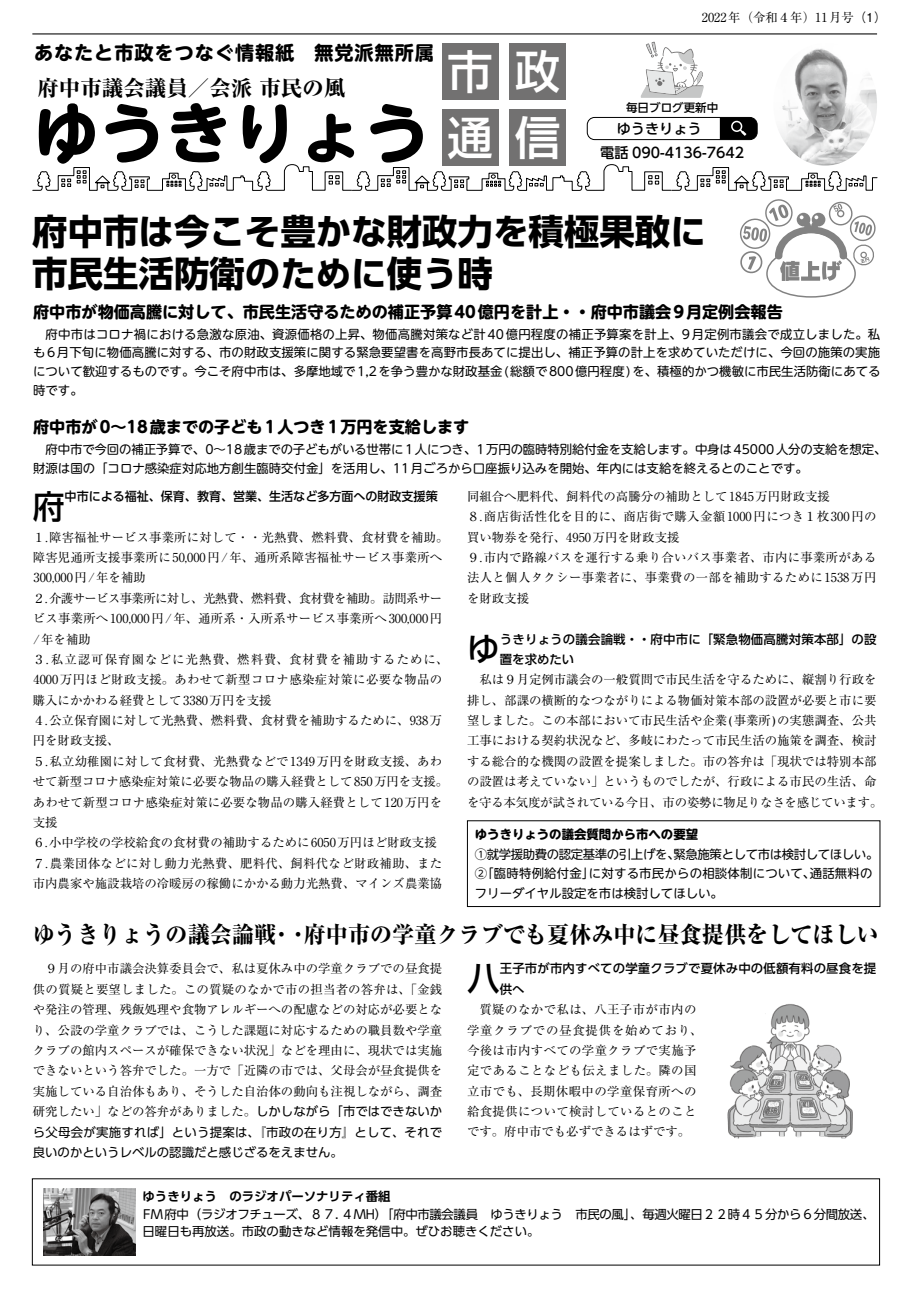
<style>
.page{position:relative;width:911px;height:1290px;background:#fff}
.page>*{position:absolute;margin:0;border:0;box-sizing:border-box;transform-origin:0 0}
.t1{font:700 66.12px "UD Shin M Go Pro";color:#000}
.t2{font:500 45.62px/66.5px "Shin Go Pro";color:#fff}
.t3{font:700 35.38px/42.5px "UD Shin Go Pro";color:#000}
.t4{font:500 32.75px "UD Shin Go Pro";color:#000}
.t5{font:800 23px "Ryumin Pro";color:#000;scale:.96 1}
.t6{font:800 21.5px "Ryumin Pro";color:#000}
.t7{font:700 19.12px "UD Shin M Go Pro";letter-spacing:.05em;color:#000}
.t8{font:700 16.12px "UD Shin M Go Pro";color:#000}
.t9{font:500 14.12px "UD Shin Go Pro";color:#000}
.t10{font:12.38px/20.4px "Ryumin Pro";color:#000}
.t11{font:12.38px/18.6px "UD Shin M Go Pro";color:#000}
.t12{font:12.38px/20.4px "Ryumin Pro";letter-spacing:.025em;color:#000}
.t13{font:12.38px/20.4px "UD Shin Go Pro";color:#000}
.t14{font:12.38px/20.4px "Ryumin Pro";letter-spacing:.035em;color:#000}
.t15{font:500 12.38px/20.4px "UD Shin Go Pro";letter-spacing:.01em;color:#000}
.t16{font:700 12.38px "UD Shin Go Pro De";color:#000}
.t17{font:700 12.38px "UD Shin M Go Pro";color:#000}
.t18{font:500 11.5px "UD Shin Go Pro";color:#000}
.s1{font-family:"Gothic BBB Pro";font-weight:500}
.s2{font-family:"UD Shin Go Pro"}
</style>
<div class="page">
<hr style="left:32px;top:33px;width:845px;height:1px;background:#000">
<svg style="left:32px;top:164px;width:846px;height:27px"></svg>
<div style="left:442px;top:43px;width:56px;height:57px;background:#727171"></div>
<div style="left:442px;top:109px;width:56px;height:57px;background:#727171"></div>
<div style="left:509px;top:43px;width:57px;height:57px;background:#727171"></div>
<div style="left:509px;top:109px;width:57px;height:57px;background:#727171"></div>
<img style="left:773px;top:48px;width:104px;height:118px">
<div style="left:587px;top:117px;width:170px;height:23px;border:1px solid #000;border-radius:7px"></div>
<svg style="left:720px;top:117px;width:37px;height:23px"></svg>
<svg style="left:640px;top:42px;width:63px;height:56px"></svg>
<div style="left:467px;top:820px;width:413px;height:87px;border:1px solid #000"></div>
<img style="left:43px;top:1188px;width:92px;height:67px">
<svg style="left:740px;top:199px;width:135px;height:99px"></svg>
<img style="left:727px;top:1004px;width:126px;height:135px">
<h3 class="t7" style="left:34px;top:38px;width:401px">あなたと市政をつなぐ情報紙　無党派無所属</h3>
<h3 class="t6" style="left:37px;top:71px;width:309px">府中市議会議員／会派 市民の風</h3>
<h1 class="t1" style="left:33px;top:79px;width:398px">ゆうきりょう</h1>
<h2 class="t2" style="left:447px;top:32px;width:47px">市通</h2>
<h2 class="t2" style="left:515px;top:32px;width:47px">政信</h2>
<p class="t10" style="left:702px;top:7px;width:186px">2022年（令和４年）11月号<span class="s1">（1）</span></p>
<p class="t18" style="left:626px;top:98px;width:94px">毎日ブログ更新中</p>
<p class="t9" style="left:600px;top:142px;width:145px">電話 090-4136-7642</p>
<p class="t9" style="left:616px;top:117px;width:87px">ゆうきりょう</p>
<h3 class="t3" style="left:32px;top:209px;width:675px">府中市は今こそ豊かな財政力を積極果敢に市民生活防衛のために使う時</h3>
<h3 class="t8" style="left:33px;top:299px;width:751px">府中市が物価高騰に対して、市民生活守るための補正予算40億円を計上・・府中市議会9月定例会報告</h3>
<p class="t11" style="left:33px;top:324px;width:849px;text-align:justify">　府中市はコロナ禍における急激な原油、資源価格の上昇、物価高騰対策など計 40億円程度の補正予算案を計上、9月定例市議会で成立しました。私も6月下旬に物価高騰に対する、市の財政支援策に関する緊急要望書を高野市長あてに提出し、補正予算の計上を求めていただけに、今回の施策の実施について歓迎するものです。今こそ府中市は、多摩地域で1,2を争う豊かな財政基金 (総額で800億円程度 )を、積極的かつ機敏に市民生活防衛にあてる時です。</p>
<h3 class="t8" style="left:33px;top:414px;width:438px">府中市が0〜18歳までの子ども1人つき1万円を支給します</h3>
<p class="t11" style="left:33px;top:439px;width:855px">　府中市で今回の補正予算で、0〜18歳までの子どもがいる世帯に1人につき、1万円の臨時特別給付金を支給します。中身は45000人分の支給を想定、財源は国の「コロナ感染症対応地方創生臨時交付金」を活用し、11月ごろから口座振り込みを開始、年内には支給を終えるとのことです。</p>
<h3 class="t4" style="left:33px;top:480px;width:33px">府</h3>
<p class="t15" style="left:65px;top:486px;width:374px">中市による福祉、保育、教育、営業、生活など多方面への財政支援策</p>
<p class="t10" style="left:33px;top:526px;width:417px">１.障害福祉サービス事業所に対して・・光熱費、燃料費、食材費を補助。障害児通所支援事業所に 50,000円 /年、通所系障害福祉サービス事業所へ<br>300,000円 /年を補助</p>
<p class="t10" style="left:33px;top:587px;width:417px">２. 介護サービス事業所に対し、光熱費、燃料費、食材費を補助。訪問系サービス事業所へ 100,000円 /年、通所系・入所系サービス事業所へ 300,000円/年を補助<br>３.私立認可保育園などに光熱費、燃料費、食材費を補助するために、<br>4000万円ほど財政支援。あわせて新型コロナ感染症対策に必要な物品の購入にかかわる経費として 3380万円を支援<br>４.公立保育園に対して光熱費、燃料費、食材費を補助するために、938万円を財政支援、<br>５.私立幼稚園に対して食材費、光熱費などで 1349万円を財政支援、あわせて新型コロナ感染症対策に必要な物品の購入経費として 850万円を支援。あわせて新型コロナ感染症対策に必要な物品の購入経費として 120万円を支援<br>６.小中学校の学校給食の食材費の補助するために 6050万円ほど財政支援<br>７.農業団体などに対し動力光熱費、肥料代、飼料代など財政補助、また市内農家や施設栽培の冷暖房の稼働にかかる動力光熱費、マインズ農業協</p>
<p class="t12" style="left:467px;top:485px;width:411px">同組合へ肥料代、飼料代の高騰分の補助として 1845万円財政支援<br>８.商店街活性化を目的に、商店街で購入金額 1000円につき１枚 300円の買い物券を発行、4950万円を財政支援<br>９.市内で路線バスを運行する乗り合いバス事業者、市内に事業所がある法人と個人タクシー事業者に、事業費の一部を補助するために 1538万円を財政支援</p>
<h3 class="t4" style="left:467px;top:622px;width:34px">ゆ</h3>
<p class="t15" style="left:500px;top:628px;width:378px">うきりょうの議会論戦・・府中市に「緊急物価高騰対策本部」の設置を求めたい</p>
<p class="t10" style="left:467px;top:668px;width:417px">　私は９月定例市議会の一般質問で市民生活を守るために、縦割り行政を排し、部課の横断的なつながりによる物価対策本部の設置が必要と市に要望しました。この本部において市民生活や企業(事業所)の実態調査、公共工事における契約状況など、多岐にわたって市民生活の施策を調査、検討する総合的な機関の設置を提案しました。市の答弁は「現状では特別本部の設置は考えていない」というものでしたが、行政による市民の生活、命を守る本気度が試されている今日、市の姿勢に物足りなさを感じています。</p>
<p class="t17" style="left:475px;top:824px;width:225px">ゆうきりょうの議会質問から市への要望</p>
<p class="t11" style="left:475px;top:843px;width:405px;line-height:19.5px">①就学援助費の認定基準の引上げを、緊急施策として市は検討してほしい。<br>②「臨時特例給付金」に対する市民からの相談体制について、通話無料のフリーダイヤル設定を市は検討してほしい。</p>
<h3 class="t5" style="left:33px;top:917px;width:882px">ゆうきりょうの議会論戦・・府中市の学童クラブでも夏休み中に昼食提供をしてほしい</h3>
<p class="t10" style="left:33px;top:958px;width:411px;text-align:justify">　９月の府中市議会決算委員会で、私は夏休み中の学童クラブでの昼食提供の質疑と要望しました。この質疑のなかで市の担当者の答弁は、「金銭や発注の管理、残飯処理や食物アレルギーへの配慮などの対応が必要となり、公設の学童クラブでは、こうした課題に対応するための職員数や学童クラブの館内スペースが確保できない状況」などを理由に、現状では実施できないという答弁でした。一方で「近隣の市では、父母会が昼食提供を実施している自治体もあり、そうした自治体の動向も注視しながら、調査研究したい」などの答弁がありました。<span class="s2">しかしながら「市ではできないか</span></p>
<p class="t13" style="left:33px;top:1121px;width:411px">ら父母会が実施すれば」という提案は、『市政の在り方』として、それで良いのかというレベルの認識だと感じざるをえません。</p>
<h3 class="t4" style="left:467px;top:952px;width:34px">八</h3>
<p class="t15" style="left:500px;top:958px;width:378px">王子市が市内すべての学童クラブで夏休み中の低額有料の昼食を提供へ</p>
<p class="t14" style="left:467px;top:998px;width:237px">　質疑のなかで私は、八王子市が市内の学童クラブでの昼食提供を始めており、今後は市内すべての学童クラブで実施予定であることなども伝えました。隣の国立市でも、長期休暇中の学童保育所への給食提供について検討しているとのことです。府中市でも必ずできるはずです。</p>
<p class="t16" style="left:142px;top:1186px;width:250px">ゆうきりょう　のラジオパーソナリティ番組</p>
<p class="t13" style="left:142px;top:1204px;width:733px;line-height:17.8px">FM 府中（ラジオフチューズ、８７．４MH）「府中市議会議員　ゆうきりょう　市民の風」、毎週火曜日２２時４５分から６分間放送、日曜日も再放送。市政の動きなど情報を発信中。ぜひお聴きください。</p>
</div>
